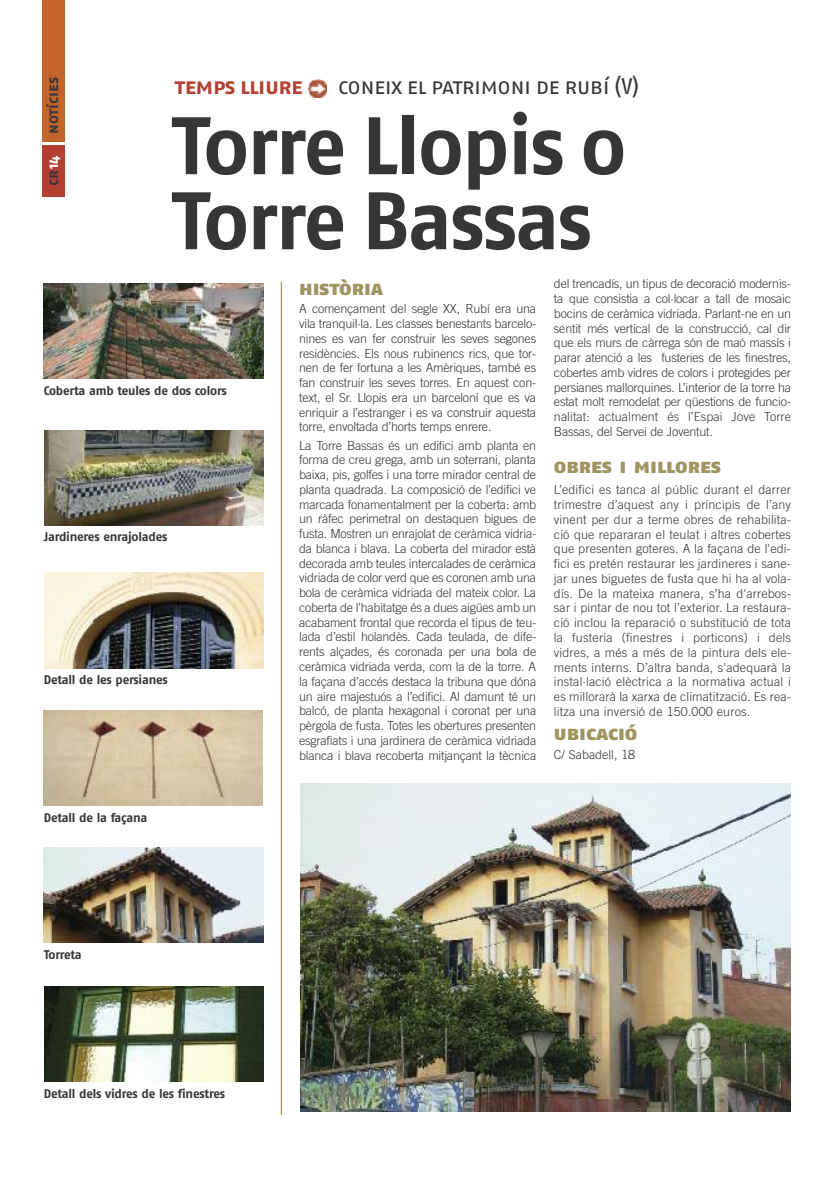
<style>
.page{position:relative;width:833px;height:1202px;background:#fff}
.page>*{position:absolute;margin:0;border:0;box-sizing:border-box;transform-origin:0 0}
.t1{font:700 81.25px/75px "Fago No";letter-spacing:-.025em;color:#353638}
.t2{font:22.5px "Fago No Regular Caps";letter-spacing:-.03em;color:#353638}
.t3{font:22.5px "Fago No Bold Caps";letter-spacing:-.03em;color:#b34030}
.t4{font:20px "Fago No Black Caps";letter-spacing:-.005em;color:#a09461}
.t5{font:15px "Fago No Bold Caps";color:#353638}
.t6{font:300 12.5px/14.8px "Trade Gothic";letter-spacing:-.015em;color:#353638;text-align:justify}
.t7{font:700 12.5px "Fago No";letter-spacing:-.02em;color:#353638}
.s1{color:#fff}
</style>
<div class="page">
<div style="left:42px;top:0;width:23px;height:142px;background:#c3652b"></div>
<div style="left:42px;top:145px;width:23px;height:51px;background:#b34030"></div>
<img style="left:308px;top:79px;width:18px;height:18px">
<img style="left:44px;top:284px;width:219px;height:95px">
<img style="left:45px;top:430px;width:218px;height:95px">
<img style="left:44px;top:573px;width:219px;height:95px">
<img style="left:44px;top:710px;width:219px;height:95px">
<img style="left:44px;top:847px;width:219px;height:95px">
<img style="left:44px;top:986px;width:219px;height:95px">
<img style="left:300px;top:783px;width:490px;height:327px">
<hr style="left:281px;top:282px;width:1px;height:832px;background:#a09461">
<hr style="left:832px;top:1139px;width:1px;height:33px;background:#353638">
<p class="t5" style="left:44px;top:134px;width:59px;rotate:-90deg">notícies</p>
<p class="t5" style="left:44px;top:186px;width:32px;rotate:-90deg">cr<span class="s1">14</span></p>
<h2 class="t3" style="left:175px;top:73px;width:130px">temps lliure</h2>
<h2 class="t2" style="left:338px;top:73px;width:303px">coneix el patrimoni de rubí (V)</h2>
<h1 class="t1" style="left:172px;top:116px;width:456px">Torre Llopis o<br>Torre Bassas</h1>
<p class="t7" style="left:44px;top:386px;width:185px">Coberta amb teules de dos colors</p>
<p class="t7" style="left:44px;top:532px;width:125px">Jardineres enrajolades</p>
<p class="t7" style="left:44px;top:675px;width:126px">Detall de les persianes</p>
<p class="t7" style="left:44px;top:812px;width:105px">Detall de la façana</p>
<p class="t7" style="left:44px;top:949px;width:40px">Torreta</p>
<p class="t7" style="left:44px;top:1088px;width:183px">Detall dels vidres de les finestres</p>
<h3 class="t4" style="left:299px;top:276px;width:86px">història</h3>
<p class="t6" style="left:299px;top:302px;width:239px">A començament del segle XX, Rubí era una vila tranquil·la. Les classes benestants barcelo&shy;nines es van fer construir les seves segones residències. Els nous rubinencs rics, que tor&shy;nen de fer fortuna a les Amèriques, també es fan construir les seves torres. En aquest con&shy;text, el Sr. Llopis era un barceloní que es va enriquir a l’estranger i es va construir aquesta torre, envoltada d’horts temps enrere.</p>
<p class="t6" style="left:299px;top:439px;width:239px">La Torre Bassas és un edifici amb planta en forma de creu grega, amb un soterrani, planta baixa, pis, golfes i una torre mirador central de planta quadrada. La composició de l’edifici ve marcada fonamentalment per la coberta: amb un ràfec perimetral on destaquen bigues de fusta. Mostren un enrajolat de ceràmica vidria&shy;da blanca i blava. La coberta del mirador està decorada amb teules intercalades de ceràmica vidriada de color verd que es coronen amb una bola de ceràmica vidriada del mateix color. La coberta de l’habitatge és a dues aigües amb un acabament frontal que recorda el tipus de teu&shy;lada d’estil holandès. Cada teulada, de dife&shy;rents alçades, és coronada per una bola de ceràmica vidriada verda, com la de la torre. A la façana d’accés destaca la tribuna que dóna un aire majestuós a l’edifici. Al damunt té un balcó, de planta hexagonal i coronat per una pèrgola de fusta. Totes les obertures presenten esgrafiats i una jardinera de ceràmica vidriada blanca i blava recoberta mitjançant la tècnica</p>
<p class="t6" style="left:554px;top:277px;width:239px">del trencadís, un tipus de decoració modernis&shy;ta que consistia a col·locar a tall de mosaic bocins de ceràmica vidriada. Parlant-ne en un sentit més vertical de la construcció, cal dir que els murs de càrrega són de maó massís i parar atenció a les fusteries de les finestres, cobertes amb vidres de colors i protegides per persianes mallorquines. L’interior de la torre ha estat molt remodelat per qüestions de funcio&shy;nalitat: actualment és l’Espai Jove Torre Bassas, del Servei de Joventut.</p>
<h3 class="t4" style="left:554px;top:454px;width:169px">obres i millores</h3>
<p class="t6" style="left:554px;top:483px;width:239px">L’edifici es tanca al públic durant el darrer trimestre d’aquest any i principis de l’any vinent per dur a terme obres de rehabilita&shy;ció que repararan el teulat i altres cobertes que presenten goteres. A la façana de l'edi&shy;fici es pretén restaurar les jardineres i sane&shy;jar unes biguetes de fusta que hi ha al vola&shy;dís. De la mateixa manera, s’ha d'arrebos&shy;sar i pintar de nou tot l’exterior. La restaura&shy;ció inclou la reparació o substitució de tota la fusteria (finestres i porticons) i dels vidres, a més a més de la pintura dels ele&shy;ments interns. D’altra banda, s'adequarà la instal·lació elèctrica a la normativa actual i es millorarà la xarxa de climatització. Es rea&shy;litza una inversió de 150.000 euros.</p>
<h3 class="t4" style="left:554px;top:721px;width:85px">ubicació</h3>
<p class="t6" style="left:554px;top:748px;width:83px">C/ Sabadell, 18</p>
</div>
